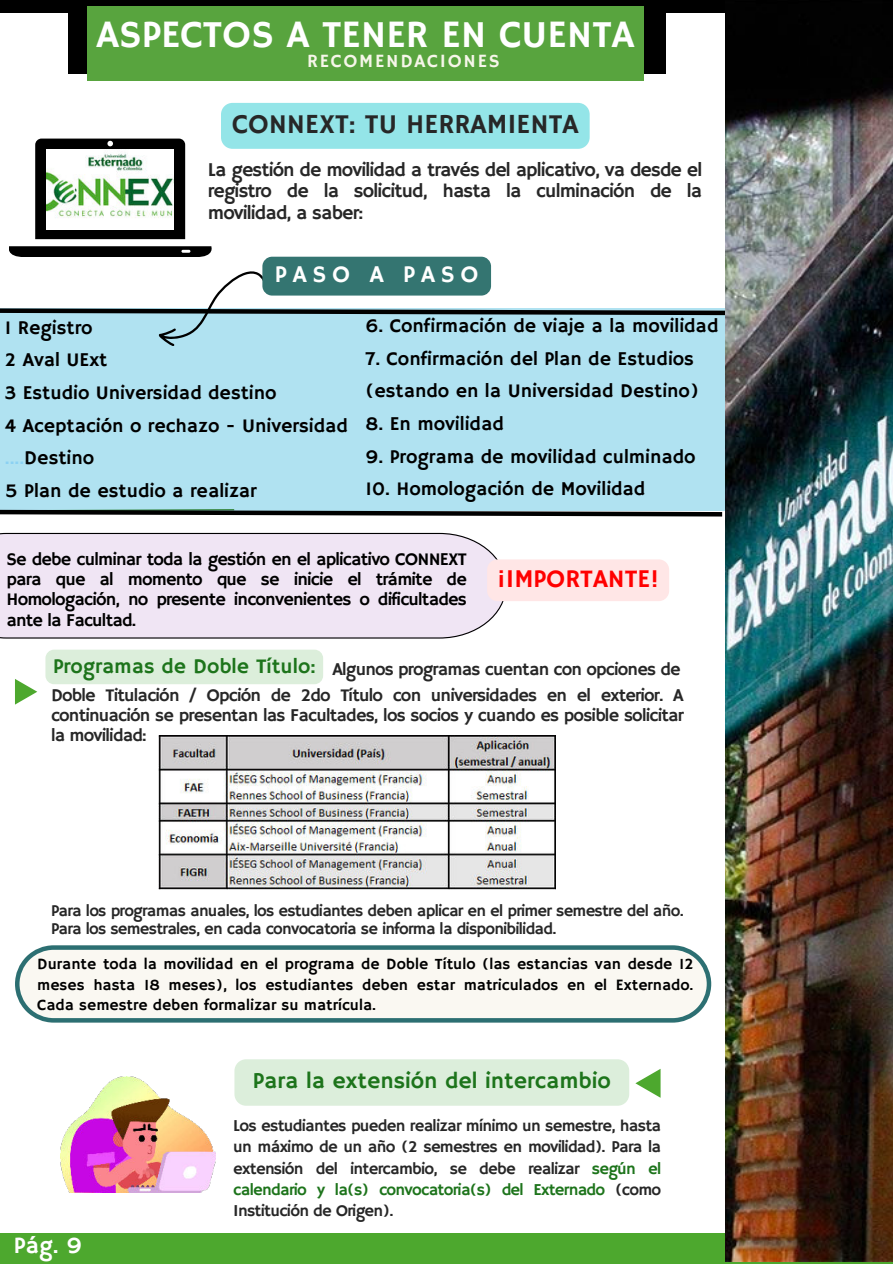
<style>
.page{position:relative;width:893px;height:1264px;background:#fff}
.page>*{position:absolute;margin:0;border:0;box-sizing:border-box;transform-origin:0 0}
.t1{font:38.7px "Hammersmith One";color:#fff}
.t2{font:27.6px "Hammersmith One";color:#272727}
.t3{font:25.5px "Hammersmith One";color:#f00}
.t4{font:24px "Hammersmith One";letter-spacing:.24em;color:#fff}
.t5{font:23.55px "Hammersmith One";color:#fff}
.t6{font:22.8px "Hammersmith One";color:#1d741b}
.t7{font:19.5px/32.7px "Hammersmith One";color:#000}
.t8{font:19.5px/21.3px "Hammersmith One";letter-spacing:-.045em;color:#272727;text-align:justify}
.t9{font:18.75px "Hammersmith One";letter-spacing:.095em;color:#f6f6e9}
.t10{font:18px/25.7px "Hammersmith One";letter-spacing:-.045em;color:#272727}
.t11{font:18px/20.2px "Hammersmith One";letter-spacing:-.045em;color:#000;text-align:justify}
.t12{font:16.65px/21.3px "Hammersmith One";letter-spacing:-.045em;color:#272727;text-align:justify}
.t13{font:16.5px/18px "Hammersmith One";letter-spacing:-.045em;color:#272727}
.t14{font:15.75px/20.2px "Hammersmith One";color:#000;text-align:justify}
.s1{color:#8bd1f3}
.s2{font-size:21px;color:#1d741b}
.s3{color:#1d741b}
</style>
<div class="page">
<svg style="left:9px;top:139px;width:203px;height:118px"></svg>
<img style="left:47px;top:150px;width:127px;height:79px">
<div style="left:0;top:1233px;width:892px;height:30px;background:#4da82e"></div>
<div style="left:0;top:308px;width:753px;height:203px;background:#b0e2f1"></div>
<div style="left:0;top:0;width:892px;height:13px;background:#000"></div>
<svg style="left:0;top:271px;width:725px;height:75px"></svg>
<svg style="left:0;top:509px;width:723px;height:8px"></svg>
<div style="left:0;top:533px;width:504px;height:105px;background:#f0e5f4"></div>
<div style="left:69px;top:0;width:597px;height:73px;background:#000"></div>
<div style="left:87px;top:6px;width:556px;height:74px;background:#58a43e"></div>
<svg style="left:15px;top:679px;width:22px;height:25px"></svg>
<img style="left:725px;top:13px;width:167px;height:1248px">
<img style="left:158px;top:735px;width:397px;height:154px">
<svg style="left:635px;top:1069px;width:25px;height:28px"></svg>
<img style="left:60px;top:1076px;width:156px;height:116px">
<div style="left:262px;top:257px;width:229px;height:38px;background:#347571;border-radius:10px"></div>
<div style="left:487px;top:559px;width:182px;height:42px;background:#ffe6e6"></div>
<div style="left:221px;top:103px;width:368px;height:46px;background:#94e5e8;border-radius:11px"></div>
<div style="left:45px;top:649px;width:278px;height:35px;background:#dceedb;border-radius:9px"></div>
<div style="left:234px;top:1059px;width:395px;height:46px;background:#dceedb"></div>
<svg style="left:15px;top:945px;width:696px;height:77px"></svg>
<h1 class="t1" style="left:97px;top:12px;width:539px">ASPECTOS A TENER EN CUENTA</h1>
<p class="t9" style="left:307px;top:50px;width:194px">RECOMENDACIONES</p>
<h2 class="t2" style="left:232px;top:108px;width:348px">CONNEXT: TU HERRAMIENTA</h2>
<p class="t8" style="left:208px;top:160px;width:496px">La gestión de movilidad a través del aplicativo, va desde el registro de la solicitud, hasta la culminación de la movilidad, a saber:</p>
<p class="t4" style="left:275px;top:260px;width:205px">PASO A PASO</p>
<p class="t7" style="left:5px;top:312px;width:344px">1 Registro<br>2 Aval UExt<br>3 Estudio Universidad destino<br>4 Aceptación o rechazo - Universidad <span class="s1">....</span>Destino<br>5 Plan de estudio a realizar</p>
<p class="t7" style="left:365px;top:310px;width:354px">6. Confirmación de viaje a la movilidad</p>
<p class="t7" style="left:365px;top:343px;width:335px">7. Confirmación del Plan de Estudios (estando en la Universidad Destino)</p>
<p class="t7" style="left:365px;top:408px;width:140px">8. En movilidad</p>
<p class="t7" style="left:365px;top:441px;width:331px">9. Programa de movilidad culminado</p>
<p class="t7" style="left:365px;top:473px;width:281px">10. Homologación de Movilidad</p>
<p class="t11" style="left:6px;top:550px;width:462px">Se debe culminar toda la gestión en el aplicativo CONNEXT para que al momento que se inicie el trámite de Homologación, no presente inconvenientes o dificultades ante la Facultad.</p>
<h3 class="t3" style="left:497px;top:564px;width:163px">¡IMPORTANTE!</h3>
<p class="t10" style="left:51px;top:657px;width:634px"><span class="s2">Programas de Doble Título:</span> Algunos programas cuentan con opciones de<br>Doble Titulación / Opción de 2do Título con universidades en el exterior. A</p>
<p class="t10" style="left:51px;top:706px;width:634px;line-height:20.2px">continuación se presentan las Facultades, los socios y cuando es posible solicitar la movilidad:</p>
<p class="t13" style="left:51px;top:902px;width:634px">Para los programas anuales, los estudiantes deben aplicar en el primer semestre del año.<br>Para los semestrales, en cada convocatoria se informa la disponibilidad.</p>
<p class="t14" style="left:37px;top:954px;width:657px">Durante toda la movilidad en el programa de Doble Título (las estancias van desde 12 meses hasta 18 meses), los estudiantes deben estar matriculados en el Externado.<br>Cada semestre deben formalizar su matrícula.</p>
<p class="t5" style="left:14px;top:1231px;width:70px">Pág. 9</p>
<p class="t6" style="left:253px;top:1067px;width:359px">Para la extensión del intercambio</p>
<p class="t12" style="left:233px;top:1115px;width:429px">Los estudiantes pueden realizar mínimo un semestre, hasta un máximo de un año (2 semestres en movilidad). Para la extensión del intercambio, se debe realizar <span class="s3">según el calendario y la(s) convocatoria(s) del Externado</span> (como Institución de Origen).</p>
</div>
